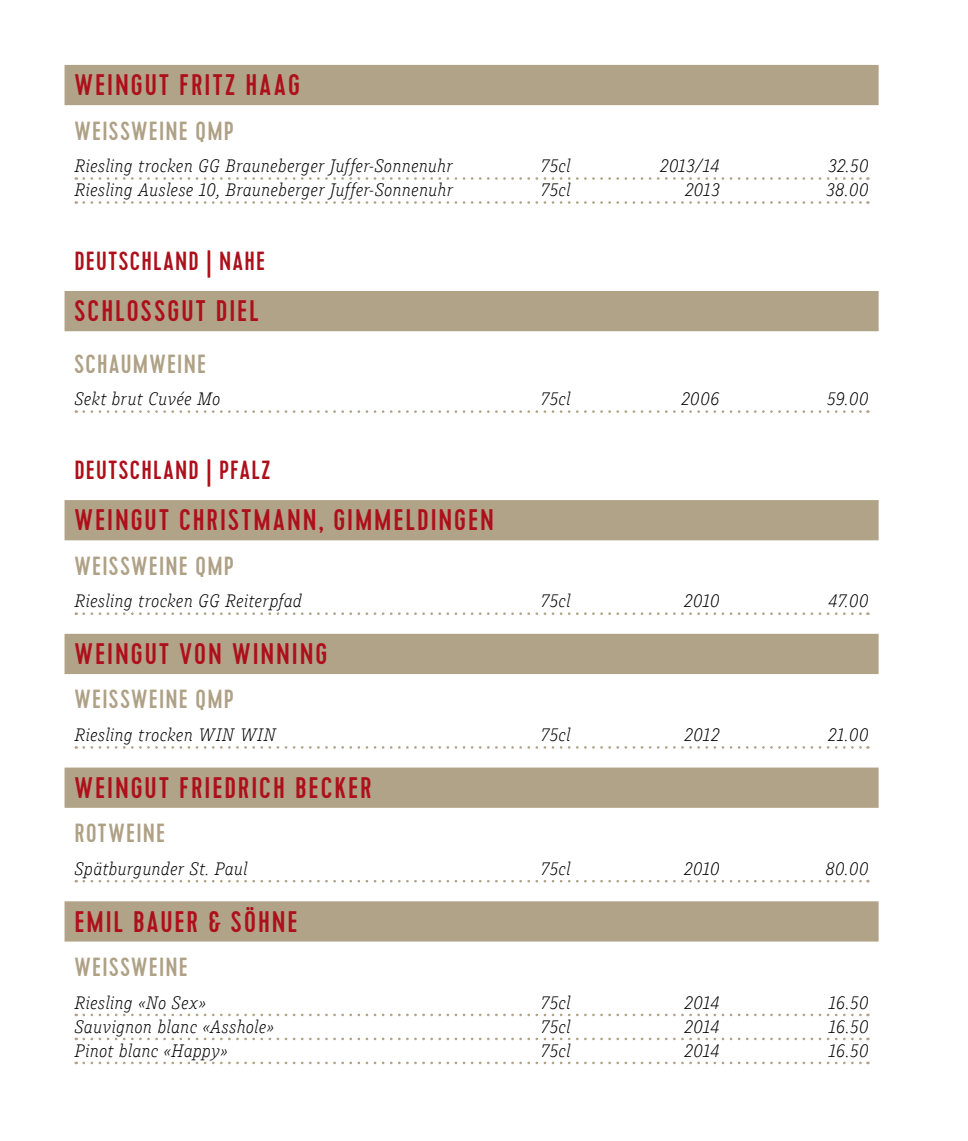
<style>
.page{position:relative;width:968px;height:1141px;background:#fff}
.page>*{position:absolute;margin:0;border:0;box-sizing:border-box;transform-origin:0 0}
.t1{font:500 29.75px "Cervo";letter-spacing:.065em;color:#ad0f1b}
.t2{font:500 26.25px "Cervo";letter-spacing:.045em;color:#afa185}
.t3{font:500 26.25px "Cervo";letter-spacing:.05em;color:#ad0f1b}
.t4{font:italic 300 17.5px "Muriza";letter-spacing:.005em;color:#000}
</style>
<div class="page">
<div style="left:64px;top:65px;width:814px;height:40px;background:#b1a387"></div>
<svg style="left:84px;top:177px;width:784px;height:3px"></svg>
<svg style="left:84px;top:201px;width:784px;height:3px"></svg>
<div style="left:64px;top:291px;width:814px;height:40px;background:#b1a387"></div>
<svg style="left:84px;top:410px;width:784px;height:3px"></svg>
<div style="left:64px;top:500px;width:814px;height:40px;background:#b1a387"></div>
<svg style="left:84px;top:612px;width:784px;height:3px"></svg>
<div style="left:64px;top:634px;width:814px;height:40px;background:#b1a387"></div>
<svg style="left:84px;top:746px;width:784px;height:3px"></svg>
<div style="left:64px;top:768px;width:814px;height:40px;background:#b1a387"></div>
<svg style="left:84px;top:880px;width:784px;height:2px"></svg>
<div style="left:64px;top:901px;width:814px;height:41px;background:#b1a387"></div>
<svg style="left:84px;top:1014px;width:784px;height:2px"></svg>
<svg style="left:84px;top:1038px;width:784px;height:2px"></svg>
<svg style="left:84px;top:1062px;width:784px;height:2px"></svg>
<h1 class="t1" style="left:74px;top:68px;width:227px">WEINGUT FRITZ HAAG</h1>
<h2 class="t2" style="left:74px;top:115px;width:161px">WEISSWEINE QMP</h2>
<p class="t4" style="left:74px;top:155px;width:380px">Riesling trocken GG Brauneberger Juffer-Sonnenuhr</p>
<p class="t4" style="left:541px;top:155px;width:31px">75cl</p>
<p class="t4" style="left:660px;top:155px;width:61px">2013/14</p>
<p class="t4" style="left:828px;top:155px;width:42px">32.50</p>
<p class="t4" style="left:74px;top:179px;width:380px">Riesling Auslese 10, Brauneberger Juffer-Sonnenuhr</p>
<p class="t4" style="left:541px;top:179px;width:31px">75cl</p>
<p class="t4" style="left:685px;top:179px;width:36px">2013</p>
<p class="t4" style="left:826px;top:179px;width:44px">38.00</p>
<h2 class="t3" style="left:74px;top:245px;width:192px">DEUTSCHLAND | NAHE</h2>
<h1 class="t1" style="left:74px;top:294px;width:186px">SCHLOSSGUT DIEL</h1>
<h2 class="t2" style="left:74px;top:348px;width:133px">SCHAUMWEINE</h2>
<p class="t4" style="left:74px;top:388px;width:147px">Sekt brut Cuvée Mo</p>
<p class="t4" style="left:541px;top:388px;width:31px">75cl</p>
<p class="t4" style="left:681px;top:388px;width:40px">2006</p>
<p class="t4" style="left:826px;top:388px;width:43px">59.00</p>
<h2 class="t3" style="left:74px;top:455px;width:197px">DEUTSCHLAND | PFALZ</h2>
<h1 class="t1" style="left:74px;top:503px;width:421px">WEINGUT CHRISTMANN, GIMMELDINGEN</h1>
<h2 class="t2" style="left:74px;top:550px;width:161px">WEISSWEINE QMP</h2>
<p class="t4" style="left:74px;top:590px;width:229px">Riesling trocken GG Reiterpfad</p>
<p class="t4" style="left:541px;top:590px;width:31px">75cl</p>
<p class="t4" style="left:684px;top:590px;width:37px">2010</p>
<p class="t4" style="left:828px;top:590px;width:42px">47.00</p>
<h1 class="t1" style="left:74px;top:636px;width:254px">WEINGUT VON WINNING</h1>
<h2 class="t2" style="left:74px;top:684px;width:161px">WEISSWEINE QMP</h2>
<p class="t4" style="left:74px;top:724px;width:203px">Riesling trocken WIN WIN</p>
<p class="t4" style="left:541px;top:724px;width:31px">75cl</p>
<p class="t4" style="left:684px;top:724px;width:36px">2012</p>
<p class="t4" style="left:827px;top:724px;width:42px">21.00</p>
<h1 class="t1" style="left:74px;top:770px;width:299px">WEINGUT FRIEDRICH BECKER</h1>
<h2 class="t2" style="left:74px;top:818px;width:92px">ROTWEINE</h2>
<p class="t4" style="left:74px;top:858px;width:175px">Spätburgunder St. Paul</p>
<p class="t4" style="left:541px;top:858px;width:31px">75cl</p>
<p class="t4" style="left:684px;top:858px;width:37px">2010</p>
<p class="t4" style="left:825px;top:858px;width:45px">80.00</p>
<h1 class="t1" style="left:74px;top:904px;width:224px">EMIL BAUER &amp; SÖHNE</h1>
<h2 class="t2" style="left:74px;top:951px;width:115px">WEISSWEINE</h2>
<p class="t4" style="left:74px;top:991px;width:133px">Riesling «No Sex»</p>
<p class="t4" style="left:541px;top:991px;width:31px">75cl</p>
<p class="t4" style="left:684px;top:991px;width:37px">2014</p>
<p class="t4" style="left:828px;top:991px;width:42px">16.50</p>
<p class="t4" style="left:74px;top:1015px;width:201px">Sauvignon blanc «Asshole»</p>
<p class="t4" style="left:541px;top:1015px;width:31px">75cl</p>
<p class="t4" style="left:684px;top:1015px;width:37px">2014</p>
<p class="t4" style="left:828px;top:1015px;width:42px">16.50</p>
<p class="t4" style="left:74px;top:1039px;width:155px">Pinot blanc «Happy»</p>
<p class="t4" style="left:541px;top:1039px;width:31px">75cl</p>
<p class="t4" style="left:684px;top:1039px;width:37px">2014</p>
<p class="t4" style="left:828px;top:1039px;width:42px">16.50</p>
</div>
